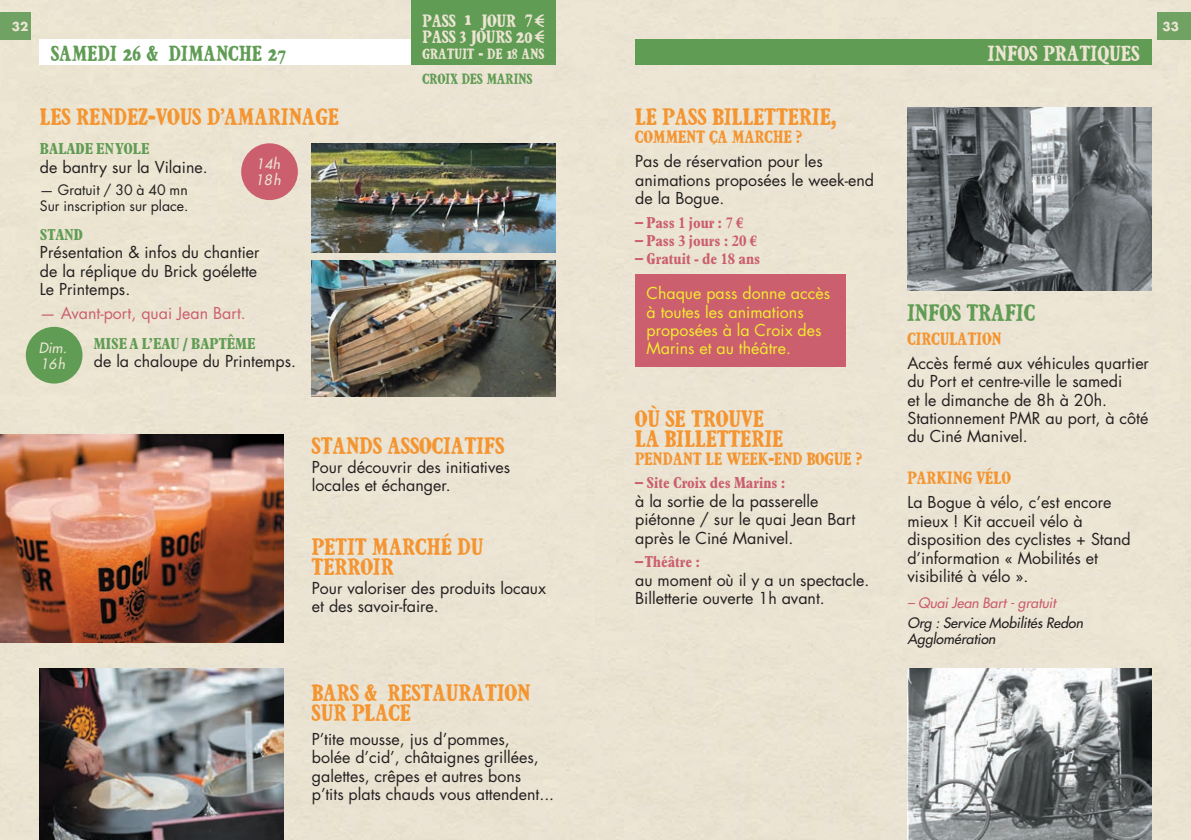
<style>
.page{position:relative;width:1191px;height:840px;background:#fff}
.page>*{position:absolute;margin:0;border:0;box-sizing:border-box;transform-origin:0 0}
.t1{font:24px/20px "Plantin Heavy Condensedfelttip";color:#f49531}
.t2{font:24px "Plantin Heavy Condensedfelttip";color:#609c54}
.t3{font:22px "Plantin Heavy Condensedfelttip";letter-spacing:.005em;color:#609c54}
.t4{font:22px "Plantin Heavy Condensedfelttip";letter-spacing:.005em;color:#ece5d3}
.t5{font:18px "Plantin Heavy Condensedfelttip";color:#f49531}
.t6{font:18px/16px "Plantin Heavy Condensedfelttip";letter-spacing:.005em;color:#ece5d3}
.t7{font:16px/18.4px "Futura Std";color:#231f20}
.t8{font:16px/18.4px "Futura Std";color:#f4ed2f}
.t9{font:700 condensed 16px "Plantin Std";color:#cb5f6d}
.t10{font:700 condensed 16px "Plantin Std";color:#609c54}
.t11{font:16px "Futura Std";color:#cb5f6d}
.t12{font:15px "Plantin Heavy Condensedfelttip";letter-spacing:.005em;color:#ece5d3}
.t13{font:15px "Plantin Heavy Condensedfelttip";color:#609c54}
.t14{font:14px/16px "Futura Std";color:#231f20}
.t15{font:italic 500 14px/16px "Futura Std";color:#231f20}
.t16{font:italic 500 14px "Futura Std";color:#cb5f6d}
.t17{font:italic 500 14px/16px "Futura Std";letter-spacing:.01em;color:#ece5d3}
.t18{font:700 12px "Futura Std";color:#ece5d3}
.s1{font-size:20px}
</style>
<div class="page">
<div style="left:0;top:0;width:1191px;height:839px;background:#ebe3d3"></div>
<div style="left:241px;top:143px;width:57px;height:57px;background:#cb5f6d;border-radius:50%"></div>
<div style="left:26px;top:326px;width:56px;height:57px;background:#609c54;border-radius:50%"></div>
<div style="left:0;top:12px;width:31px;height:28px;background:#6fa263"></div>
<div style="left:1157px;top:12px;width:34px;height:28px;background:#6fa263"></div>
<div style="left:40px;top:40px;width:516px;height:25px;background:#fff"></div>
<div style="left:635px;top:40px;width:516px;height:25px;background:#609c54"></div>
<img style="left:907px;top:668px;width:244px;height:171px">
<div style="left:411px;top:0;width:145px;height:65px;background:#609c54"></div>
<img style="left:0;top:434px;width:284px;height:208px">
<img style="left:40px;top:668px;width:244px;height:171px">
<img style="left:907px;top:107px;width:244px;height:183px">
<div style="left:635px;top:274px;width:211px;height:93px;background:#cb5f6d"></div>
<img style="left:312px;top:260px;width:244px;height:136px">
<img style="left:312px;top:143px;width:244px;height:109px">
<p class="t6" style="left:422px;top:13px;width:123px">PASS 1 JOUR <sup>7</sup>€<br>PASS 3 JOURS <span class="s1">20</span>€</p>
<p class="t12" style="left:422px;top:46px;width:123px">GRATUIT - DE 18 ANS</p>
<p class="t18" style="left:12px;top:18px;width:18px">32</p>
<p class="t18" style="left:1162px;top:18px;width:18px">33</p>
<h2 class="t3" style="left:51px;top:41px;width:236px">SAMEDI 26 &amp; DIMANCHE 27</h2>
<h2 class="t4" style="left:988px;top:41px;width:153px">INFOS PRATIQUES</h2>
<h1 class="t1" style="left:40px;top:106px;width:301px">LES RENDEZ-VOUS D'AMARINAGE</h1>
<p class="t10" style="left:40px;top:139px;width:111px">BALADE EN YOLE</p>
<p class="t7" style="left:40px;top:158px;width:169px">de bantry sur la Vilaine.</p>
<p class="t14" style="left:40px;top:181px;width:150px">— Gratuit / 30 à 40 mn<br>Sur inscription sur place.</p>
<p class="t10" style="left:40px;top:225px;width:44px">STAND</p>
<p class="t7" style="left:40px;top:243px;width:221px">Présentation &amp; infos du chantier de la réplique du Brick goélette<br>Le Printemps.</p>
<p class="t11" style="left:40px;top:303px;width:207px">— Avant-port, quai Jean Bart.</p>
<p class="t10" style="left:94px;top:333px;width:163px">MISE A L’EAU / BAPTÊME</p>
<p class="t7" style="left:94px;top:352px;width:204px">de la chaloupe du Printemps.</p>
<p class="t17" style="left:255px;top:156px;width:27px">14h<br>18h</p>
<p class="t17" style="left:39px;top:340px;width:30px">Dim.<br>16h</p>
<p class="t13" style="left:422px;top:70px;width:112px">CROIX DES MARINS</p>
<h1 class="t1" style="left:312px;top:435px;width:194px">STANDS ASSOCIATIFS</h1>
<p class="t7" style="left:312px;top:457px;width:200px">Pour découvrir des initiatives locales et échanger.</p>
<h1 class="t1" style="left:312px;top:536px;width:173px">PETIT MARCHÉ DU<br>TERROIR</h1>
<p class="t7" style="left:312px;top:578px;width:236px">Pour valoriser des produits locaux et des savoir-faire.</p>
<h1 class="t1" style="left:312px;top:681px;width:220px">BARS &amp; RESTAURATION<br>SUR PLACE</h1>
<p class="t7" style="left:312px;top:729px;width:244px">P’tite mousse, jus d’pommes,<br>bolée d’cid’, châtaignes grillées, galettes, crêpes et autres bons p’tits plats chauds vous attendent...</p>
<h1 class="t1" style="left:635px;top:106px;width:203px">LE PASS BILLETTERIE,</h1>
<p class="t5" style="left:635px;top:127px;width:168px">COMMENT ÇA MARCHE ?</p>
<p class="t7" style="left:635px;top:152px;width:240px">Pas de réservation pour les animations proposées le week-end de la Bogue.</p>
<p class="t9" style="left:635px;top:213px;width:110px">– Pass 1 jour : 7 €</p>
<p class="t9" style="left:635px;top:231px;width:123px">– Pass 3 jours : 20 €</p>
<p class="t9" style="left:635px;top:249px;width:126px">– Gratuit - de 18 ans</p>
<p class="t8" style="left:646px;top:284px;width:185px">Chaque pass donne accès à toutes les animations proposées à la Croix des<br>Marins et au théâtre.</p>
<h1 class="t1" style="left:635px;top:407px;width:150px">OÙ SE TROUVE<br>LA BILLETTERIE</h1>
<p class="t5" style="left:635px;top:448px;width:228px">PENDANT LE WEEK-END BOGUE ?</p>
<p class="t9" style="left:635px;top:473px;width:152px">– Site Croix des Marins :</p>
<p class="t7" style="left:635px;top:491px;width:222px">à la sortie de la passerelle piétonne / sur le quai Jean Bart après le Ciné Manivel.</p>
<p class="t9" style="left:635px;top:552px;width:66px">– Théâtre :</p>
<p class="t7" style="left:635px;top:570px;width:236px">au moment où il y a un spectacle.<br>Billetterie ouverte 1h avant.</p>
<h1 class="t2" style="left:907px;top:299px;width:129px">INFOS TRAFIC</h1>
<p class="t5" style="left:907px;top:328px;width:96px">CIRCULATION</p>
<p class="t7" style="left:907px;top:353px;width:243px">Accès fermé aux véhicules quartier du Port et centre-ville le samedi<br>et le dimanche de 8h à 20h.<br>Stationnement PMR au port, à côté du Ciné Manivel.</p>
<p class="t5" style="left:907px;top:467px;width:105px">PARKING VÉLO</p>
<p class="t7" style="left:907px;top:493px;width:225px">La Bogue à vélo, c’est encore mieux ! Kit accueil vélo à disposition des cyclistes + Stand d’information « Mobilités et visibilité à vélo ».</p>
<p class="t16" style="left:907px;top:593px;width:150px">– Quai Jean Bart - gratuit</p>
<p class="t15" style="left:907px;top:615px;width:177px">Org : Service Mobilités Redon<br>Agglomération</p>
</div>
